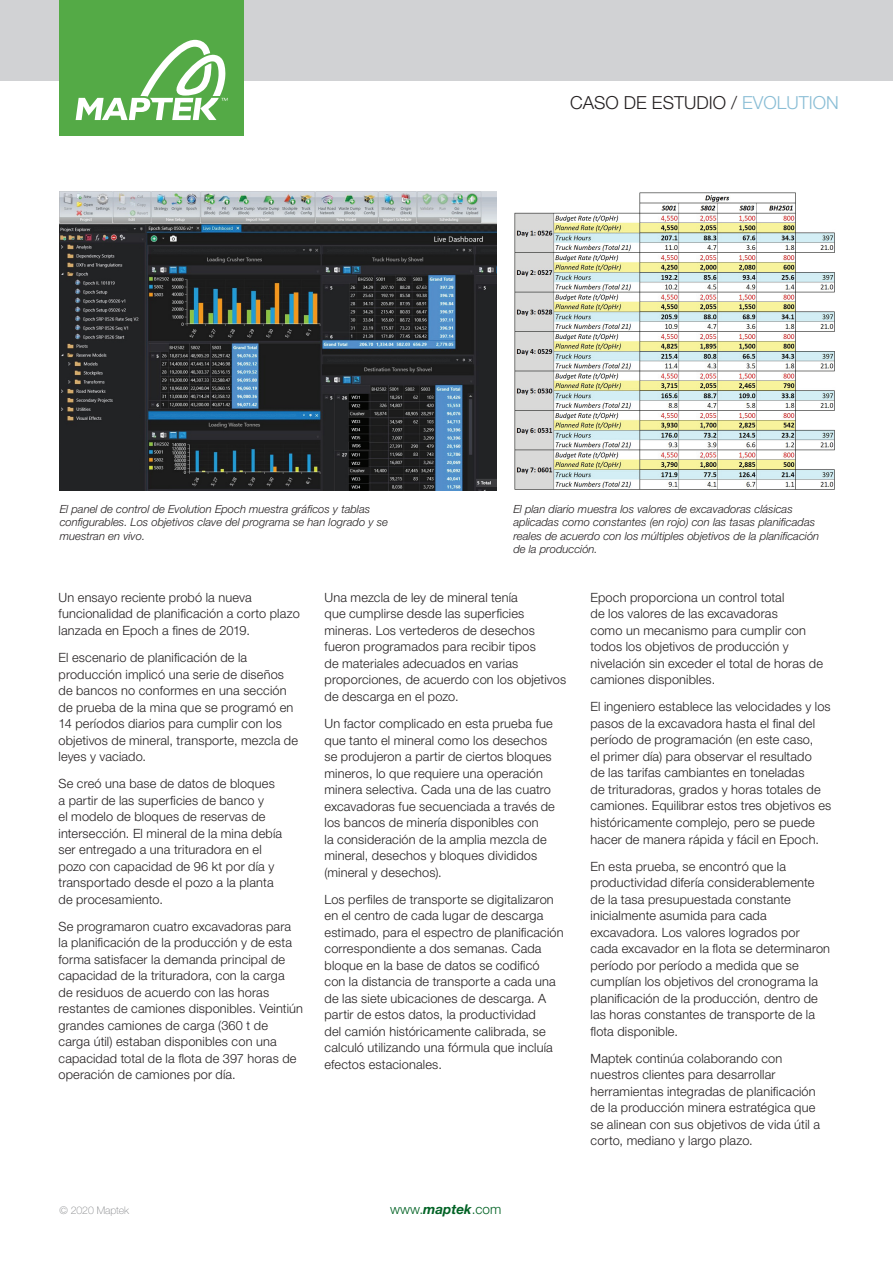
<style>
.page{position:relative;width:893px;height:1263px;background:#fff}
.page>*{position:absolute;margin:0;border:0;box-sizing:border-box;transform-origin:0 0}
.t1{font:300 18px "Helvetica Neue LT Std";color:#231f20}
.t2{font:300 13.5px "Helvetica Neue LT Std";color:#006224}
.t3{font:300 12.75px/16.5px "Helvetica Neue LT Std";letter-spacing:.015em;color:#231f20}
.t4{font:italic 300 11.25px/13.5px "Helvetica Neue LT Std";color:#231f20}
.t5{font:100 10.5px "Helvetica Neue LT Std";letter-spacing:-.005em;color:#808285}
.s1{color:#89bdd5}
.s2{font-weight:700;font-style:italic}
</style>
<div class="page">
<div style="left:0;top:0;width:893px;height:81px;background:#d1d2d4"></div>
<div style="left:60px;top:0;width:184px;height:136px;background:#54aa46"></div>
<svg style="left:76px;top:40px;width:152px;height:80px"></svg>
<img style="left:60px;top:191px;width:437px;height:299px">
<img style="left:514px;top:192px;width:321px;height:298px">
<h1 class="t1" style="left:570px;top:91px;width:270px">CASO DE ESTUDIO / <span class="s1">EVOLUTION</span></h1>
<p class="t4" style="left:60px;top:502px;width:330px">El panel de control de Evolution Epoch muestra gráficos y tablas configurables. Los objetivos clave del programa se han logrado y se muestran en vivo.</p>
<p class="t4" style="left:513px;top:502px;width:307px">El plan diario muestra los valores de excavadoras clásicas aplicadas como constantes (en rojo) con las tasas planificadas reales de acuerdo con los múltiples objetivos de la planificación de la producción.</p>
<p class="t3" style="left:59px;top:589px;width:243px">Un ensayo reciente probó la nueva funcionalidad de planificación a corto plazo lanzada en Epoch a fines de 2019.</p>
<p class="t3" style="left:59px;top:649px;width:241px">El escenario de planificación de la producción implicó una serie de diseños de bancos no conformes en una sección de prueba de la mina que se programó en 14 períodos diarios para cumplir con los objetivos de mineral, transporte, mezcla de leyes y vaciado.</p>
<p class="t3" style="left:59px;top:775px;width:225px">Se creó una base de datos de bloques a partir de las superficies de banco y<br>el modelo de bloques de reservas de intersección. El mineral de la mina debía ser entregado a una trituradora en el pozo con capacidad de 96 kt por día y transportado desde el pozo a la planta de procesamiento.</p>
<p class="t3" style="left:59px;top:918px;width:246px">Se programaron cuatro excavadoras para la planificación de la producción y de esta forma satisfacer la demanda principal de capacidad de la trituradora, con la carga<br>de residuos de acuerdo con las horas restantes de camiones disponibles. Veintiún grandes camiones de carga (360 t de<br>carga útil) estaban disponibles con una capacidad total de la flota de 397 horas de operación de camiones por día.</p>
<p class="t3" style="left:325px;top:589px;width:243px">Una mezcla de ley de mineral tenía<br>que cumplirse desde las superficies mineras. Los vertederos de desechos fueron programados para recibir tipos<br>de materiales adecuados en varias proporciones, de acuerdo con los objetivos de descarga en el pozo.</p>
<p class="t3" style="left:325px;top:715px;width:232px">Un factor complicado en esta prueba fue que tanto el mineral como los desechos se produjeron a partir de ciertos bloques mineros, lo que requiere una operación minera selectiva. Cada una de las cuatro excavadoras fue secuenciada a través de los bancos de minería disponibles con<br>la consideración de la amplia mezcla de mineral, desechos y bloques divididos (mineral y desechos).</p>
<p class="t3" style="left:325px;top:891px;width:241px">Los perfiles de transporte se digitalizaron en el centro de cada lugar de descarga estimado, para el espectro de planificación correspondiente a dos semanas. Cada bloque en la base de datos se codificó<br>con la distancia de transporte a cada una de las siete ubicaciones de descarga. A partir de estos datos, la productividad<br>del camión históricamente calibrada, se calculó utilizando una fórmula que incluía efectos estacionales.</p>
<p class="t5" style="left:60px;top:1204px;width:71px">© 2020 Maptek</p>
<p class="t2" style="left:390px;top:1200px;width:113px">www.<span class="s2">maptek</span>.com</p>
<p class="t3" style="left:590px;top:589px;width:234px">Epoch proporciona un control total<br>de los valores de las excavadoras<br>como un mecanismo para cumplir con todos los objetivos de producción y nivelación sin exceder el total de horas de camiones disponibles.</p>
<p class="t3" style="left:590px;top:698px;width:242px">El ingeniero establece las velocidades y los pasos de la excavadora hasta el final del período de programación (en este caso,<br>el primer día) para observar el resultado<br>de las tarifas cambiantes en toneladas<br>de trituradoras, grados y horas totales de camiones. Equilibrar estos tres objetivos es históricamente complejo, pero se puede hacer de manera rápida y fácil en Epoch.</p>
<p class="t3" style="left:590px;top:857px;width:241px">En esta prueba, se encontró que la productividad difería considerablemente de la tasa presupuestada constante inicialmente asumida para cada excavadora. Los valores logrados por cada excavador en la flota se determinaron período por período a medida que se cumplían los objetivos del cronograma la planificación de la producción, dentro de las horas constantes de transporte de la flota disponible.</p>
<p class="t3" style="left:590px;top:1050px;width:231px">Maptek continúa colaborando con nuestros clientes para desarrollar herramientas integradas de planificación de la producción minera estratégica que se alinean con sus objetivos de vida útil a corto, mediano y largo plazo.</p>
</div>
